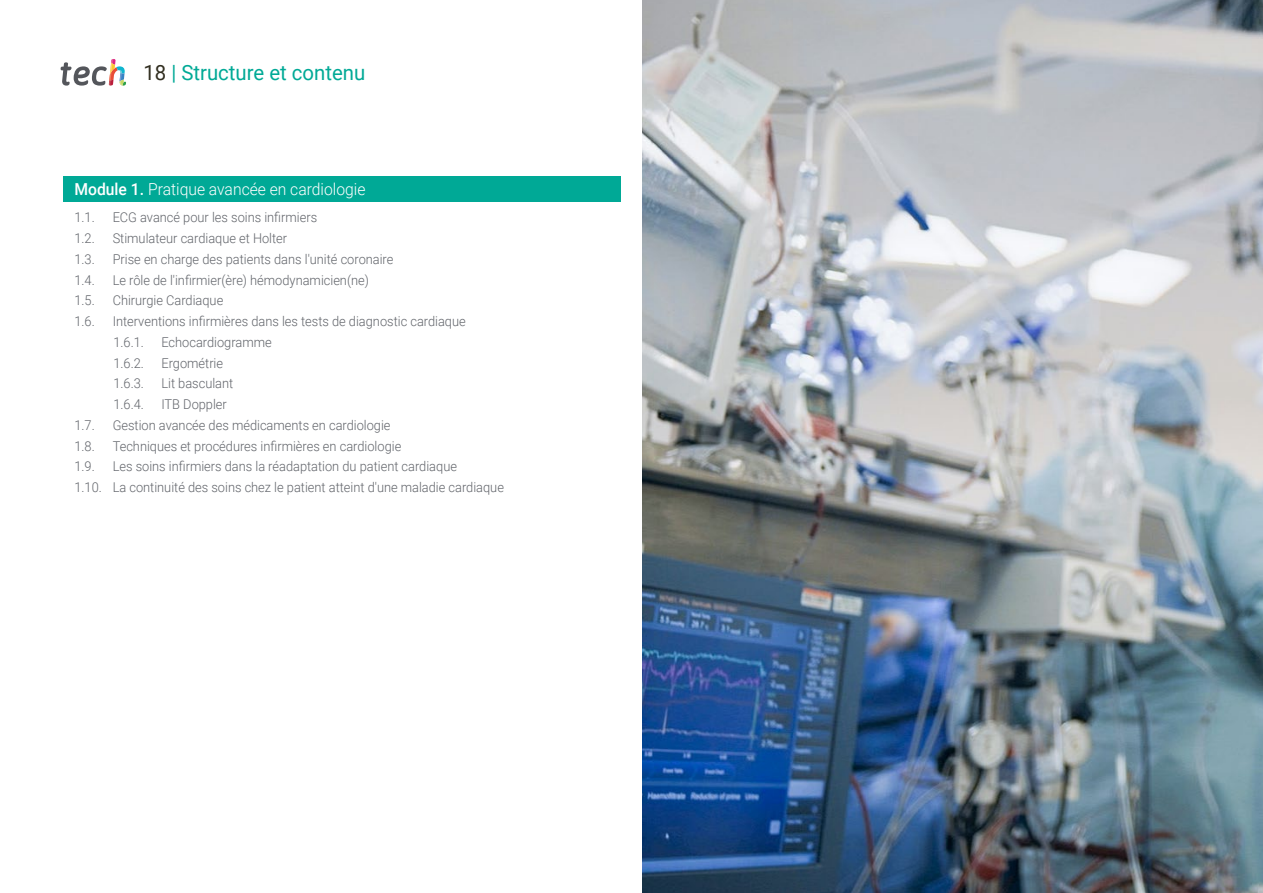
<style>
.page{position:relative;width:1263px;height:893px;background:#fff}
.page>*{position:absolute;margin:0;border:0;box-sizing:border-box;transform-origin:0 0}
.t1{font:21px "Roboto";color:#00a996}
.t2{font:300 16.5px "Roboto";color:#fff;scale:.95 1}
.t3{font:300 13.5px/20.7px "Roboto";color:#61646a;scale:.95 1}
.s1{color:#312e20}
.s2{font-weight:500}
</style>
<div class="page">
<div style="left:63px;top:176px;width:558px;height:25px;background:#00a996"></div>
<svg style="left:61px;top:59px;width:65px;height:27px"></svg>
<img style="left:642px;top:0;width:621px;height:893px">
<h1 class="t1" style="left:144px;top:57px;width:223px"><span class="s1">18</span> | Structure et contenu</h1>
<p class="t2" style="left:74px;top:178px;width:308px"><span class="s2">Module 1.</span> Pratique avancée en cardiologie</p>
<p class="t3" style="left:74px;top:207px;width:23px">1.1.</p>
<p class="t3" style="left:113px;top:207px;width:217px">ECG avancé pour les soins infirmiers</p>
<p class="t3" style="left:74px;top:227px;width:23px">1.2.</p>
<p class="t3" style="left:113px;top:227px;width:185px">Stimulateur cardiaque et Holter</p>
<p class="t3" style="left:74px;top:248px;width:23px">1.3.</p>
<p class="t3" style="left:113px;top:248px;width:297px">Prise en charge des patients dans l'unité coronaire</p>
<p class="t3" style="left:74px;top:269px;width:23px">1.4.</p>
<p class="t3" style="left:113px;top:269px;width:271px">Le rôle de l'infirmier(ère) hémodynamicien(ne)</p>
<p class="t3" style="left:74px;top:290px;width:23px">1.5.</p>
<p class="t3" style="left:113px;top:290px;width:118px">Chirurgie Cardiaque</p>
<p class="t3" style="left:74px;top:310px;width:23px">1.6.</p>
<p class="t3" style="left:113px;top:310px;width:373px">Interventions infirmières dans les tests de diagnostic cardiaque<br>1.6.1.</p>
<p class="t3" style="left:161px;top:331px;width:118px">Echocardiogramme</p>
<p class="t3" style="left:113px;top:352px;width:34px">1.6.2.</p>
<p class="t3" style="left:161px;top:352px;width:66px">Ergométrie</p>
<p class="t3" style="left:113px;top:373px;width:34px">1.6.3.</p>
<p class="t3" style="left:161px;top:373px;width:77px">Lit basculant</p>
<p class="t3" style="left:113px;top:393px;width:34px">1.6.4.</p>
<p class="t3" style="left:161px;top:393px;width:70px">ITB Doppler</p>
<p class="t3" style="left:74px;top:414px;width:23px">1.7.</p>
<p class="t3" style="left:113px;top:414px;width:294px">Gestion avancée des médicaments en cardiologie</p>
<p class="t3" style="left:74px;top:435px;width:23px">1.8.</p>
<p class="t3" style="left:113px;top:435px;width:305px">Techniques et procédures infirmières en cardiologie</p>
<p class="t3" style="left:74px;top:456px;width:23px">1.9.</p>
<p class="t3" style="left:74px;top:456px;width:454px;text-indent:38px">Les soins infirmiers dans la réadaptation du patient cardiaque<br>1.10. La continuité des soins chez le patient atteint d'une maladie cardiaque</p>
</div>
